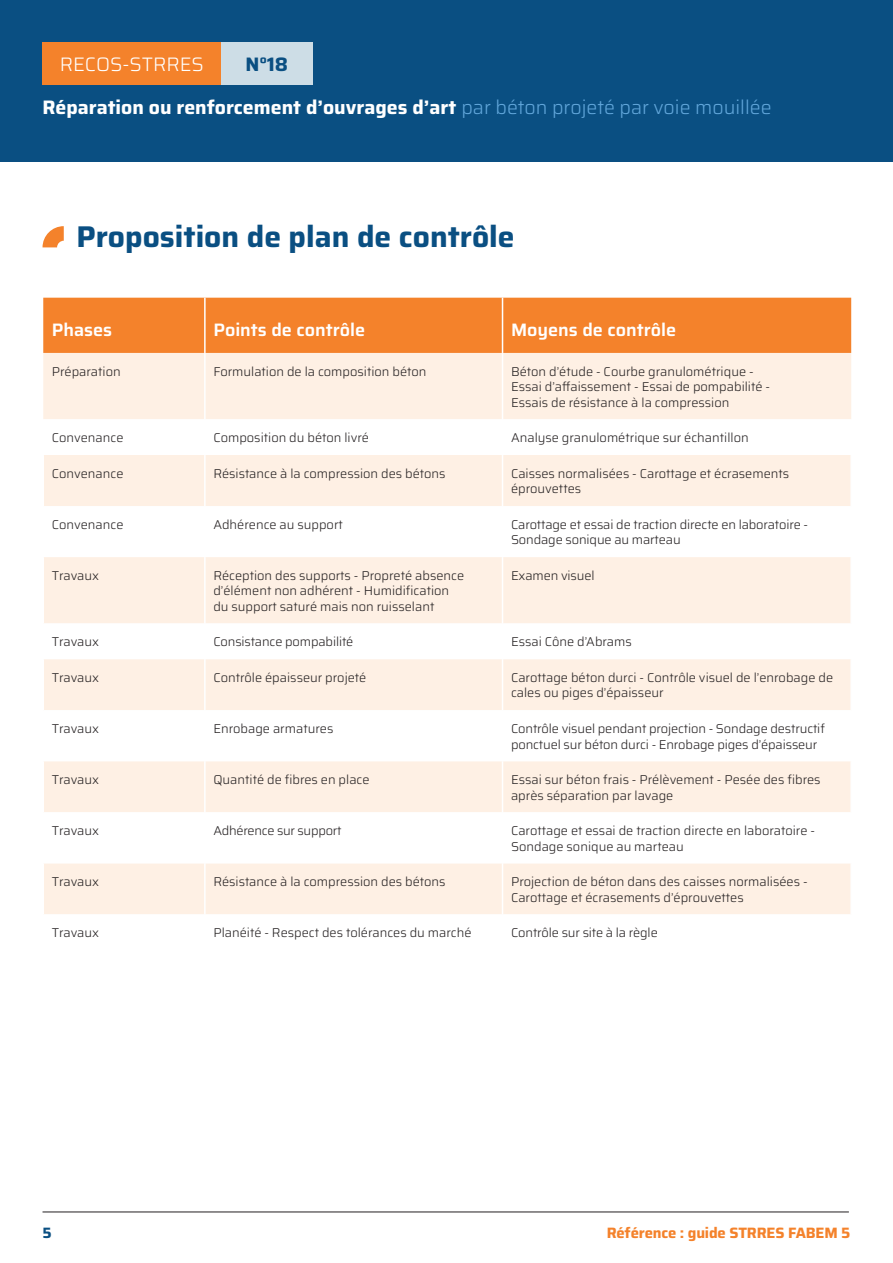
<style>
.page{position:relative;width:893px;height:1263px;background:#fff}
.page>*{position:absolute;margin:0;border:0;box-sizing:border-box;transform-origin:0 0}
.t1{font:700 30px "Saira";color:#0a4f82}
.t2{font:700 19.5px "Saira";color:#fff}
.t3{font:300 19.5px "Saira";color:#fff}
.t4{font:700 19.5px "Saira";color:#0a4f82}
.TAB_titre{font:600 18px "Saira";color:#fff}
.t5{font:700 15px "Saira";letter-spacing:-.01em;color:#f4822b}
.t6{font:700 15px "Saira";color:#0a4f82}
.TAB_gauche{font:300 12.75px/15.3px "Saira";color:#231f20}
.TAB_gauche-2{font:300 12.75px "Saira";letter-spacing:-.02em;color:#231f20}
.s1{font-weight:300;color:#61a6da}
</style>
<div class="page">
<div style="left:0;top:0;width:893px;height:162px;background:#0a4f82"></div>
<div style="left:43px;top:43px;width:178px;height:42px;background:#f4822b"></div>
<div style="left:221px;top:43px;width:92px;height:42px;background:#cddde6"></div>
<hr style="left:43px;top:1212px;width:806px;height:1px;background:#231f20">
<svg style="left:43px;top:226px;width:21px;height:21px"></svg>
<div style="left:43px;top:298px;width:808px;height:55px;background:#f4822b"></div>
<div style="left:43px;top:353px;width:808px;height:66px;background:#fef0e4"></div>
<svg style="left:44px;top:455px;width:806px;height:459px;fill:#fef0e4"></svg>
<hr style="left:204px;top:298px;width:2px;height:55px;background:#fff">
<hr style="left:502px;top:298px;width:1px;height:55px;background:#fff">
<hr style="left:204px;top:353px;width:2px;height:66px;background:#fff">
<hr style="left:502px;top:353px;width:1px;height:66px;background:#fff">
<hr style="left:204px;top:506px;width:2px;height:51px;background:#fff">
<hr style="left:502px;top:506px;width:1px;height:51px;background:#fff">
<hr style="left:204px;top:623px;width:2px;height:36px;background:#fff">
<hr style="left:502px;top:623px;width:1px;height:36px;background:#fff">
<hr style="left:204px;top:710px;width:2px;height:51px;background:#fff">
<hr style="left:502px;top:710px;width:1px;height:51px;background:#fff">
<hr style="left:204px;top:812px;width:2px;height:51px;background:#fff">
<hr style="left:502px;top:812px;width:1px;height:51px;background:#fff">
<hr style="left:204px;top:455px;width:2px;height:51px;background:#fff">
<hr style="left:502px;top:455px;width:1px;height:51px;background:#fff">
<hr style="left:204px;top:557px;width:2px;height:66px;background:#fff">
<hr style="left:502px;top:557px;width:1px;height:66px;background:#fff">
<hr style="left:204px;top:659px;width:2px;height:51px;background:#fff">
<hr style="left:502px;top:659px;width:1px;height:51px;background:#fff">
<hr style="left:204px;top:761px;width:2px;height:51px;background:#fff">
<hr style="left:502px;top:761px;width:1px;height:51px;background:#fff">
<hr style="left:204px;top:863px;width:2px;height:51px;background:#fff">
<hr style="left:502px;top:863px;width:1px;height:51px;background:#fff">
<h2 class="t3" style="left:60px;top:48px;width:145px">RECOS-STRRES</h2>
<h2 class="t4" style="left:245px;top:48px;width:44px">N°18</h2>
<h2 class="t2" style="left:43px;top:92px;width:731px">Réparation ou renforcement d’ouvrages d’art <span class="s1">par béton projeté par voie mouillée</span></h2>
<p class="t1" style="left:77px;top:212px;width:440px">Proposition de plan de contrôle</p>
<p class="TAB_titre" style="left:52px;top:315px;width:62px">Phases</p>
<p class="TAB_titre" style="left:213px;top:315px;width:153px">Points de contrôle</p>
<p class="TAB_titre" style="left:511px;top:315px;width:166px">Moyens de contrôle</p>
<p class="TAB_gauche" style="left:52px;top:363px;width:70px">Préparation</p>
<p class="TAB_gauche" style="left:213px;top:363px;width:215px">Formulation de la composition béton</p>
<p class="TAB_gauche" style="left:511px;top:363px;width:261px">Béton d’étude - Courbe granulométrique -<br>Essai d’affaissement - Essai de pompabilité -<br>Essais de résistance à la compression</p>
<p class="TAB_gauche" style="left:52px;top:430px;width:73px">Convenance</p>
<p class="TAB_gauche" style="left:213px;top:430px;width:157px">Composition du béton livré</p>
<p class="TAB_gauche" style="left:511px;top:430px;width:239px">Analyse granulométrique sur échantillon</p>
<p class="TAB_gauche" style="left:52px;top:465px;width:73px">Convenance</p>
<p class="TAB_gauche" style="left:213px;top:465px;width:234px">Résistance à la compression des bétons</p>
<p class="TAB_gauche" style="left:511px;top:465px;width:280px">Caisses normalisées - Carottage et écrasements éprouvettes</p>
<p class="TAB_gauche" style="left:52px;top:516px;width:73px">Convenance</p>
<p class="TAB_gauche" style="left:213px;top:516px;width:131px">Adhérence au support</p>
<p class="TAB_gauche" style="left:511px;top:516px;width:299px">Carottage et essai de traction directe en laboratoire -<br>Sondage sonique au marteau</p>
<p class="TAB_gauche" style="left:52px;top:567px;width:49px">Travaux</p>
<p class="TAB_gauche" style="left:213px;top:567px;width:252px">Réception des supports - Propreté absence d’élément non adhérent - Humidification du support saturé mais non ruisselant</p>
<p class="TAB_gauche" style="left:511px;top:567px;width:85px">Examen visuel</p>
<p class="TAB_gauche" style="left:52px;top:634px;width:49px">Travaux</p>
<p class="TAB_gauche" style="left:213px;top:634px;width:142px">Consistance pompabilité</p>
<p class="TAB_gauche" style="left:511px;top:634px;width:122px">Essai Cône d’Abrams</p>
<p class="TAB_gauche" style="left:52px;top:670px;width:49px">Travaux</p>
<p class="TAB_gauche" style="left:213px;top:670px;width:155px">Contrôle épaisseur projeté</p>
<p class="TAB_gauche" style="left:511px;top:670px;width:324px">Carottage béton durci - Contrôle visuel de l’enrobage de cales ou piges d’épaisseur</p>
<p class="TAB_gauche" style="left:52px;top:721px;width:49px">Travaux</p>
<p class="TAB_gauche" style="left:213px;top:721px;width:121px">Enrobage armatures</p>
<p class="TAB_gauche" style="left:511px;top:721px;width:315px">Contrôle visuel pendant projection - Sondage destructif ponctuel sur béton durci - Enrobage piges d’épaisseur</p>
<p class="TAB_gauche" style="left:52px;top:772px;width:49px">Travaux</p>
<p class="TAB_gauche" style="left:213px;top:772px;width:158px">Quantité de fibres en place</p>
<p class="TAB_gauche" style="left:511px;top:772px;width:311px">Essai sur béton frais - Prélèvement - Pesée des fibres après séparation par lavage</p>
<p class="TAB_gauche" style="left:52px;top:823px;width:49px">Travaux</p>
<p class="TAB_gauche-2" style="left:213px;top:820px;width:130px">Adhérence sur support</p>
<p class="TAB_gauche" style="left:511px;top:823px;width:305px">Carottage et essai de traction directe en laboratoire -<br>Sondage sonique au marteau</p>
<p class="TAB_gauche" style="left:52px;top:874px;width:49px">Travaux</p>
<p class="TAB_gauche" style="left:213px;top:874px;width:234px">Résistance à la compression des bétons</p>
<p class="TAB_gauche" style="left:511px;top:874px;width:298px">Projection de béton dans des caisses normalisées -<br>Carottage et écrasements d’éprouvettes</p>
<p class="TAB_gauche" style="left:52px;top:925px;width:49px">Travaux</p>
<p class="TAB_gauche" style="left:213px;top:925px;width:260px">Planéité - Respect des tolérances du marché</p>
<p class="TAB_gauche" style="left:511px;top:925px;width:148px">Contrôle sur site à la règle</p>
<p class="t6" style="left:43px;top:1220px;width:11px">5</p>
<p class="t5" style="left:607px;top:1220px;width:245px">Référence : guide STRRES FABEM 5</p>
</div>
